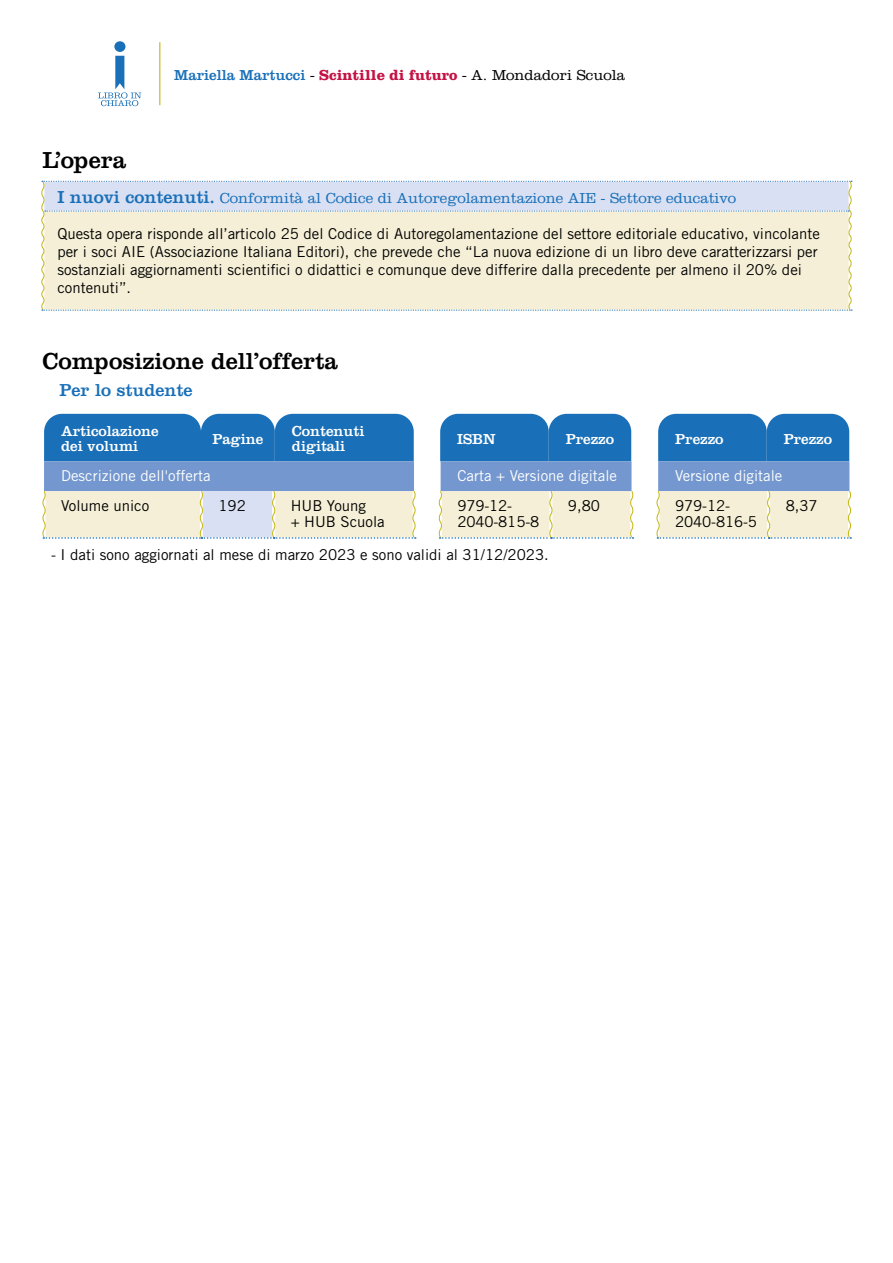
<style>
.page{position:relative;width:893px;height:1263px;background:#fff}
.page>*{position:absolute;margin:0;border:0;box-sizing:border-box;transform-origin:0 0}
.t1{font:24px "Clarendon";color:#000}
.t2{font:18px "Clarendon";color:#1a70b8}
.t3{font:15px/18px "Trade Gothic LT Std";color:#000}
.t4{font:300 15px "Clarendon";color:#1a70b8}
.t5{font:15px/15px "Clarendon";color:#fff}
.t6{font:15px "Trade Gothic LT Std";color:#fff}
.t7{font:300 15px "Clarendon";color:#000}
.s1{font-weight:400;color:#1a70b8}
.s2{font-weight:700;color:#c51244}
.s3{font-weight:400;font-size:18px}
</style>
<div class="page">
<hr style="left:159px;top:42px;width:1px;height:63px;background:#c5b612">
<div style="left:114px;top:41px;width:11px;height:11px;background:#1a70b8;border-radius:50%"></div>
<svg style="left:98px;top:56px;width:43px;height:50px"></svg>
<svg style="left:41px;top:181px;width:812px;height:130px;background:#eceadc"></svg>
<svg style="left:42px;top:414px;width:810px;height:125px;background:#8cb0cd"></svg>
<p class="t7" style="left:174px;top:66px;width:452px"><span class="s1">Mariella Martucci</span> - <span class="s2">Scintille di futuro</span> - A. Mondadori Scuola</p>
<h1 class="t1" style="left:43px;top:146px;width:85px">L’opera</h1>
<p class="t4" style="left:57px;top:190px;width:680px"><span class="s3">I nuovi contenuti.</span> Conformità al Codice di Autoregolamentazione AIE - Settore educativo</p>
<p class="t3" style="left:57px;top:224px;width:764px">Questa opera risponde all’articolo 25 del Codice di Autoregolamentazione del settore editoriale educativo, vincolante per i soci AIE (Associazione Italiana Editori), che prevede che “La nuova edizione di un libro deve caratterizzarsi per sostanziali aggiornamenti scientifici o didattici e comunque deve differire dalla precedente per almeno il 20% dei contenuti”.</p>
<h1 class="t1" style="left:43px;top:347px;width:297px">Composizione dell’offerta</h1>
<p class="t2" style="left:60px;top:379px;width:135px">Per lo studente</p>
<p class="t5" style="left:61px;top:423px;width:99px">Articolazione dei volumi</p>
<p class="t5" style="left:292px;top:423px;width:74px">Contenuti digitali</p>
<p class="t5" style="left:212px;top:431px;width:52px">Pagine</p>
<p class="t5" style="left:457px;top:431px;width:40px">ISBN</p>
<p class="t5" style="left:566px;top:431px;width:50px">Prezzo</p>
<p class="t5" style="left:675px;top:431px;width:50px">Prezzo</p>
<p class="t5" style="left:784px;top:431px;width:50px">Prezzo</p>
<p class="t6" style="left:61px;top:466px;width:151px">Descrizione dell'offerta</p>
<p class="t6" style="left:457px;top:466px;width:161px">Carta + Versione digitale</p>
<p class="t6" style="left:675px;top:466px;width:109px">Versione digitale</p>
<p class="t3" style="left:61px;top:496px;width:90px">Volume unico</p>
<p class="t3" style="left:218px;top:496px;width:29px">192</p>
<p class="t3" style="left:291px;top:497px;width:95px;line-height:16.5px">HUB Young<br>+ HUB Scuola</p>
<p class="t3" style="left:457px;top:497px;width:83px;line-height:16.5px">979-12-<br>2040-815-8</p>
<p class="t3" style="left:568px;top:496px;width:34px">9,80</p>
<p class="t3" style="left:675px;top:497px;width:83px;line-height:16.5px">979-12-<br>2040-816-5</p>
<p class="t3" style="left:786px;top:496px;width:34px">8,37</p>
<p class="t3" style="left:51px;top:546px;width:499px">- I dati sono aggiornati al mese di marzo 2023 e sono validi al 31/12/2023.</p>
</div>
